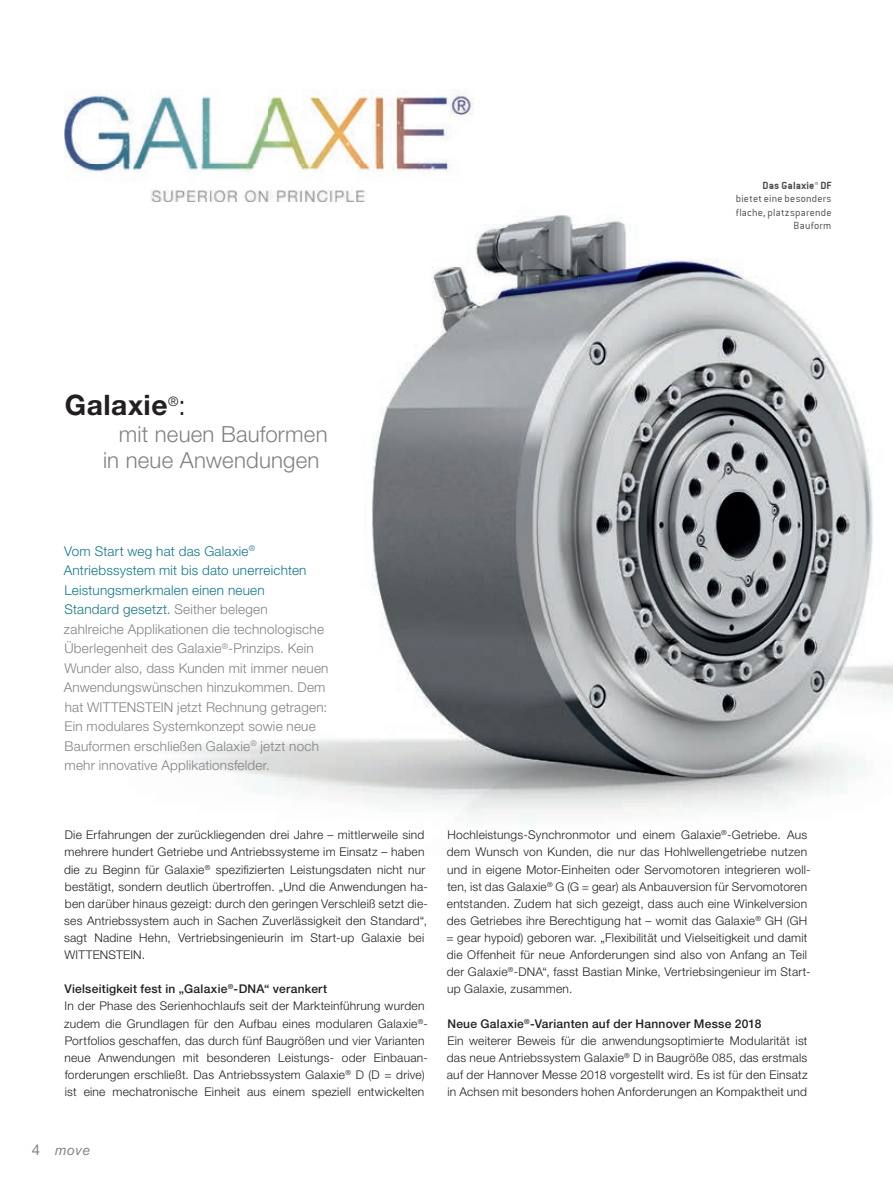
<style>
.page{position:relative;width:893px;height:1191px;background:#fff}
.page>*{position:absolute;margin:0;border:0;box-sizing:border-box;transform-origin:0 0}
.t1{font:700 28.2px "Helvetica Neue LT";letter-spacing:.015em;color:#231f20}
.t2{font:300 22.2px/26.5px "Helvetica Neue LT";letter-spacing:.01em;color:#808285}
.t3{font:italic 15px "Akzidenz Grotesk BQ";color:#808285}
.t4{font:300 13.5px/19.5px "Helvetica Neue LT";letter-spacing:.015em;color:#808285}
.t5{font:300 12px/17.1px "Helvetica Neue LT";letter-spacing:.02em;color:#231f20}
.t6{font:11.25px/13.5px "Conduit ITCTT Light";letter-spacing:.02em;color:#4b4c4d;text-align:right}
.t7{font:11.25px "Conduit ITCTT Bold";letter-spacing:.015em;color:#4b4c4d}
.t8{font:300 4.35px "Helvetica Neue LT";color:#4b4c4d}
.s1{font-weight:300}
.s2{color:#147889}
.s3{font-weight:500}
.s4{font-family:"Helvetica Neue LT";font-style:normal}
</style>
<div class="page">
<img style="left:64px;top:89px;width:829px;height:728px">
<img style="left:65px;top:90px;width:408px;height:111px">
<p class="t7" style="left:763px;top:178px;width:53px">Das Galaxie</p>
<p class="t8" style="left:815px;top:180px;width:5px">®</p>
<p class="t7" style="left:820px;top:178px;width:13px">DF</p>
<p class="t6" style="left:736px;top:192px;width:97px">bietet eine besonders flache, platzsparende<br>Bauform</p>
<h1 class="t1" style="left:65px;top:387px;width:123px">Galaxie<sup>®</sup><span class="s1">:</span></h1>
<h2 class="t2" style="left:103px;top:420px;width:226px;text-indent:16px">mit neuen Bauformen in neue Anwendungen</h2>
<p class="t4" style="left:64px;top:541px;width:266px"><span class="s2">Vom Start weg hat das Galaxie</span><sup>® </sup><span class="s2">Antriebssystem mit bis dato unerreichten Leistungsmerkmalen einen neuen<br>Standard gesetzt.</span> Seither belegen zahlreiche Applikationen die technologische Überlegenheit des Galaxie<sup>®</sup>-Prinzips. Kein Wunder also, dass Kunden mit immer neuen Anwendungswünschen hinzukommen. Dem hat WITTENSTEIN jetzt Rechnung getragen:<br>Ein modulares Systemkonzept sowie neue Bauformen erschließen Galaxie<sup>®</sup> jetzt noch mehr innovative Applikationsfelder.</p>
<p class="t5" style="left:64px;top:826px;width:365px">Die Erfahrungen der zurückliegenden drei Jahre – mittlerweile sind mehrere hundert Getriebe und Antriebssysteme im Einsatz – haben die zu Beginn für Galaxie<sup>®</sup> spezifizierten Leistungsdaten nicht nur bestätigt, sondern deutlich übertroffen. „Und die Anwendungen ha&shy;ben darüber hinaus gezeigt: durch den geringen Verschleiß setzt die&shy;ses Antriebssystem auch in Sachen Zuverlässigkeit den Standard“, sagt Nadine Hehn, Vertriebsingenieurin im Start-up Galaxie bei WITTENSTEIN.</p>
<p class="t5" style="left:64px;top:980px;width:365px"><span class="s3">Vielseitigkeit fest in „Galaxie</span><sup>®</sup><span class="s3">-DNA“ verankert<br></span>In der Phase des Serienhochlaufs seit der Markteinführung wurden zudem die Grundlagen für den Aufbau eines modularen Galaxie<sup>®</sup>- Portfolios geschaffen, das durch fünf Baugrößen und vier Varianten neue Anwendungen mit besonderen Leistungs- oder Einbauan&shy;forderungen erschließt. Das Antriebssystem Galaxie<sup>®</sup> D (D = drive) ist eine mechatronische Einheit aus einem speziell entwickelten</p>
<p class="t3" style="left:32px;top:1140px;width:59px"><span class="s4">4</span> move</p>
<p class="t5" style="left:446px;top:826px;width:366px">Hochleistungs-Synchronmotor und einem Galaxie<sup>®</sup>-Getriebe. Aus dem Wunsch von Kunden, die nur das Hohlwellengetriebe nutzen und in eigene Motor-Einheiten oder Servomotoren integrieren woll&shy;ten, ist das Galaxie<sup>®</sup> G (G = gear) als Anbauversion für Servomotoren entstanden. Zudem hat sich gezeigt, dass auch eine Winkelversion des Getriebes ihre Berechtigung hat – womit das Galaxie<sup>®</sup> GH (GH = gear hypoid) geboren war. „Flexibilität und Vielseitigkeit und damit die Offenheit für neue Anforderungen sind also von Anfang an Teil der Galaxie<sup>®</sup>-DNA“, fasst Bastian Minke, Vertriebsingenieur im Start&shy;up Galaxie, zusammen.</p>
<p class="t5" style="left:447px;top:1014px;width:362px"><span class="s3">Neue Galaxie</span><sup>®</sup><span class="s3">-Varianten auf der Hannover Messe 2018<br></span>Ein weiterer Beweis für die anwendungsoptimierte Modularität ist das neue Antriebssystem Galaxie<sup>®</sup> D in Baugröße 085, das erstmals auf der Hannover Messe 2018 vorgestellt wird. Es ist für den Einsatz in Achsen mit besonders hohen Anforderungen an Kompaktheit und</p>
</div>
